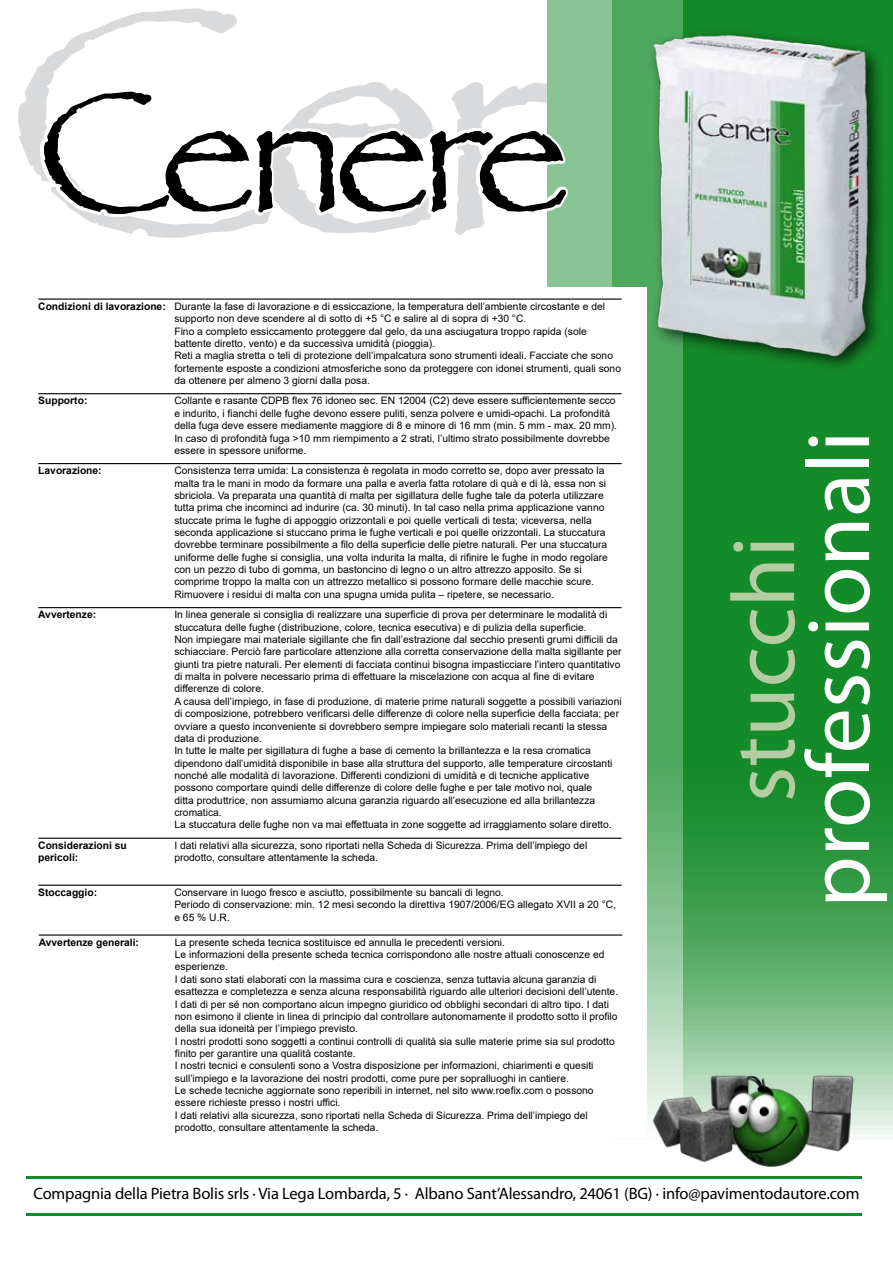
<style>
.page{position:relative;width:893px;height:1263px;background:#fff}
.page>*{position:absolute;margin:0;border:0;box-sizing:border-box;transform-origin:0 0}
.t1{font:177.9px "Papyrus";letter-spacing:-.05em;color:#000}
.t2{font:90px "Myriad Pro";color:#fff}
.t3{font:90px "Myriad Pro";color:#b4cca2}
.t4{font:700 20.55px "Arial";color:#000}
.t5{font:16.5px "Myriad Pro";letter-spacing:-.01em;color:#000}
.t6{font:10.35px/12.3px "Arial";color:#000}
.t7{font:700 10.35px/12.3px "Arial";color:#000}
.s1{font-weight:700}
</style>
<div class="page">
<svg style="left:548px;top:0;width:64px;height:1216px;fill:#89c594"></svg>
<svg style="left:612px;top:0;width:71px;height:1216px;background:#74ba81"></svg>
<svg style="left:683px;top:0;width:210px;height:1216px;background:#3b9e4c"></svg>
<img style="left:652px;top:1073px;width:203px;height:94px">
<hr style="left:27px;top:1176px;width:835px;height:2px;background:#148b29">
<hr style="left:27px;top:1213px;width:835px;height:2px;background:#148b29">
<div style="left:23px;top:287px;width:623px;height:643px;background:#fff"></div>
<hr style="left:38px;top:298px;width:584px;height:2px;background:#000">
<hr style="left:38px;top:393px;width:584px;height:1px;background:#000">
<hr style="left:38px;top:463px;width:584px;height:1px;background:#000">
<hr style="left:38px;top:607px;width:584px;height:1px;background:#000">
<hr style="left:38px;top:838px;width:584px;height:1px;background:#000">
<hr style="left:38px;top:885px;width:584px;height:1px;background:#000">
<div style="left:24px;top:930px;width:623px;height:208px;background:#fff"></div>
<hr style="left:39px;top:934px;width:583px;height:2px;background:#000">
<div style="left:644px;top:26px;width:240px;height:347px;background:#000;opacity:.75"></div>
<img style="left:651px;top:32px;width:218px;height:326px">
<svg style="left:18px;top:9px;width:529px;height:163px"></svg>
<svg style="left:36px;top:86px;width:537px;height:184px"></svg>
<h1 class="t1" style="left:38px;top:45px;width:533px">Cenere</h1>
<p class="t6" style="left:174px;top:300px;width:448px;text-indent:-136px"><span class="s1">Condizioni di lavorazione:</span> Durante la fase di lavorazione e di essiccazione, la temperatura dell’ambiente circostante e del supporto non deve scendere al di sotto di +5 °C e salire al di sopra di +30 °C.<br>Fino a completo essiccamento proteggere dal gelo, da una asciugatura troppo rapida (sole battente diretto, vento) e da successiva umidità (pioggia).<br>Reti a maglia stretta o teli di protezione dell’impalcatura sono strumenti ideali. Facciate che sono fortemente esposte a condizioni atmosferiche sono da proteggere con idonei strumenti, quali sono da ottenere per almeno 3 giorni dalla posa.</p>
<p class="t7" style="left:38px;top:395px;width:51px">Supporto:</p>
<p class="t6" style="left:174px;top:395px;width:444px">Collante e rasante CDPB flex 76 idoneo sec. EN 12004 (C2) deve essere sufficientemente secco e indurito, i fianchi delle fughe devono essere puliti, senza polvere e umidi-opachi. La profondità della fuga deve essere mediamente maggiore di 8 e minore di 16 mm (min. 5 mm - max. 20 mm).<br>In caso di profondità fuga &gt;10 mm riempimento a 2 strati, l’ultimo strato possibilmente dovrebbe essere in spessore uniforme.</p>
<p class="t7" style="left:38px;top:465px;width:65px">Lavorazione:</p>
<p class="t6" style="left:174px;top:464px;width:435px">Consistenza terra umida: La consistenza è regolata in modo corretto se, dopo aver pressato la malta tra le mani in modo da formare una palla e averla fatta rotolare di quà e di là, essa non si sbriciola. Va preparata una quantità di malta per sigillatura delle fughe tale da poterla utilizzare tutta prima che incominci ad indurire (ca. 30 minuti). In tal caso nella prima applicazione vanno stuccate prima le fughe di appoggio orizzontali e poi quelle verticali di testa; viceversa, nella seconda applicazione si stuccano prima le fughe verticali e poi quelle orizzontali. La stuccatura dovrebbe terminare possibilmente a filo della superficie delle pietre naturali. Per una stuccatura uniforme delle fughe si consiglia, una volta indurita la malta, di rifinire le fughe in modo regolare con un pezzo di tubo di gomma, un bastoncino di legno o un altro attrezzo apposito. Se si comprime troppo la malta con un attrezzo metallico si possono formare delle macchie scure.<br>Rimuovere i residui di malta con una spugna umida pulita – ripetere, se necessario.</p>
<p class="t7" style="left:38px;top:609px;width:59px">Avvertenze:</p>
<p class="t6" style="left:174px;top:608px;width:449px">In linea generale si consiglia di realizzare una superficie di prova per determinare le modalità di stuccatura delle fughe (distribuzione, colore, tecnica esecutiva) e di pulizia della superficie.<br>Non impiegare mai materiale sigillante che fin dall’estrazione dal secchio presenti grumi difficili da schiacciare. Perciò fare particolare attenzione alla corretta conservazione della malta sigillante per giunti tra pietre naturali. Per elementi di facciata continui bisogna impasticciare l’intero quantitativo di malta in polvere necessario prima di effettuare la miscelazione con acqua al fine di evitare differenze di colore.<br>A causa dell’impiego, in fase di produzione, di materie prime naturali soggette a possibili variazioni di composizione, potrebbero verificarsi delle differenze di colore nella superficie della facciata; per ovviare a questo inconveniente si dovrebbero sempre impiegare solo materiali recanti la stessa data di produzione.<br>In tutte le malte per sigillatura di fughe a base di cemento la brillantezza e la resa cromatica dipendono dall’umidità disponibile in base alla struttura del supporto, alle temperature circostanti nonché alle modalità di lavorazione. Differenti condizioni di umidità e di tecniche applicative possono comportare quindi delle differenze di colore delle fughe e per tale motivo noi, quale<br>ditta produttrice, non assumiamo alcuna garanzia riguardo all’esecuzione ed alla brillantezza cromatica.<br>La stuccatura delle fughe non va mai effettuata in zone soggette ad irraggiamento solare diretto.</p>
<p class="t7" style="left:38px;top:839px;width:90px">Considerazioni su pericoli:</p>
<p class="t6" style="left:174px;top:839px;width:414px">I dati relativi alla sicurezza, sono riportati nella Scheda di Sicurezza. Prima dell’impiego del prodotto, consultare attentamente la scheda.</p>
<p class="t7" style="left:38px;top:886px;width:60px">Stoccaggio:</p>
<p class="t6" style="left:174px;top:886px;width:443px">Conservare in luogo fresco e asciutto, possibilmente su bancali di legno.<br>Periodo di conservazione: min. 12 mesi secondo la direttiva 1907/2006/EG allegato XVII a 20 °C, e 65 % U.R.</p>
<h3 class="t4" style="left:175px;top:847px;width:367px">CDPB Malta per la sigillatura di fughe</h3>
<p class="t7" style="left:39px;top:936px;width:102px">Avvertenze generali:</p>
<p class="t6" style="left:175px;top:936px;width:445px">La presente scheda tecnica sostituisce ed annulla le precedenti versioni.<br>Le informazioni della presente scheda tecnica corrispondono alle nostre attuali conoscenze ed esperienze.<br>I dati sono stati elaborati con la massima cura e coscienza, senza tuttavia alcuna garanzia di esattezza e completezza e senza alcuna responsabilità riguardo alle ulteriori decisioni dell’utente.<br>I dati di per sé non comportano alcun impegno giuridico od obblighi secondari di altro tipo. I dati non esimono il cliente in linea di principio dal controllare autonomamente il prodotto sotto il profilo della sua idoneità per l’impiego previsto.<br>I nostri prodotti sono soggetti a continui controlli di qualità sia sulle materie prime sia sul prodotto finito per garantire una qualità costante.<br>I nostri tecnici e consulenti sono a Vostra disposizione per informazioni, chiarimenti e quesiti sull’impiego e la lavorazione dei nostri prodotti, come pure per sopralluoghi in cantiere.<br>Le schede tecniche aggiornate sono reperibili in internet, nel sito www.roefix.com o possono essere richieste presso i nostri uffici.<br>I dati relativi alla sicurezza, sono riportati nella Scheda di Sicurezza. Prima dell’impiego del prodotto, consultare attentamente la scheda.</p>
<h2 class="t3" style="left:708px;top:802px;width:268px;rotate:-90deg">stucchi</h2>
<h2 class="t2" style="left:783px;top:908px;width:478px;rotate:-90deg">professionali</h2>
<h3 class="t5" style="left:34px;top:1183px;width:827px">Compagnia della Pietra Bolis srls · Via Lega Lombarda, 5 · Albano Sant’Alessandro, 24061 (BG) · info@pavimentodautore.com</h3>
</div>
